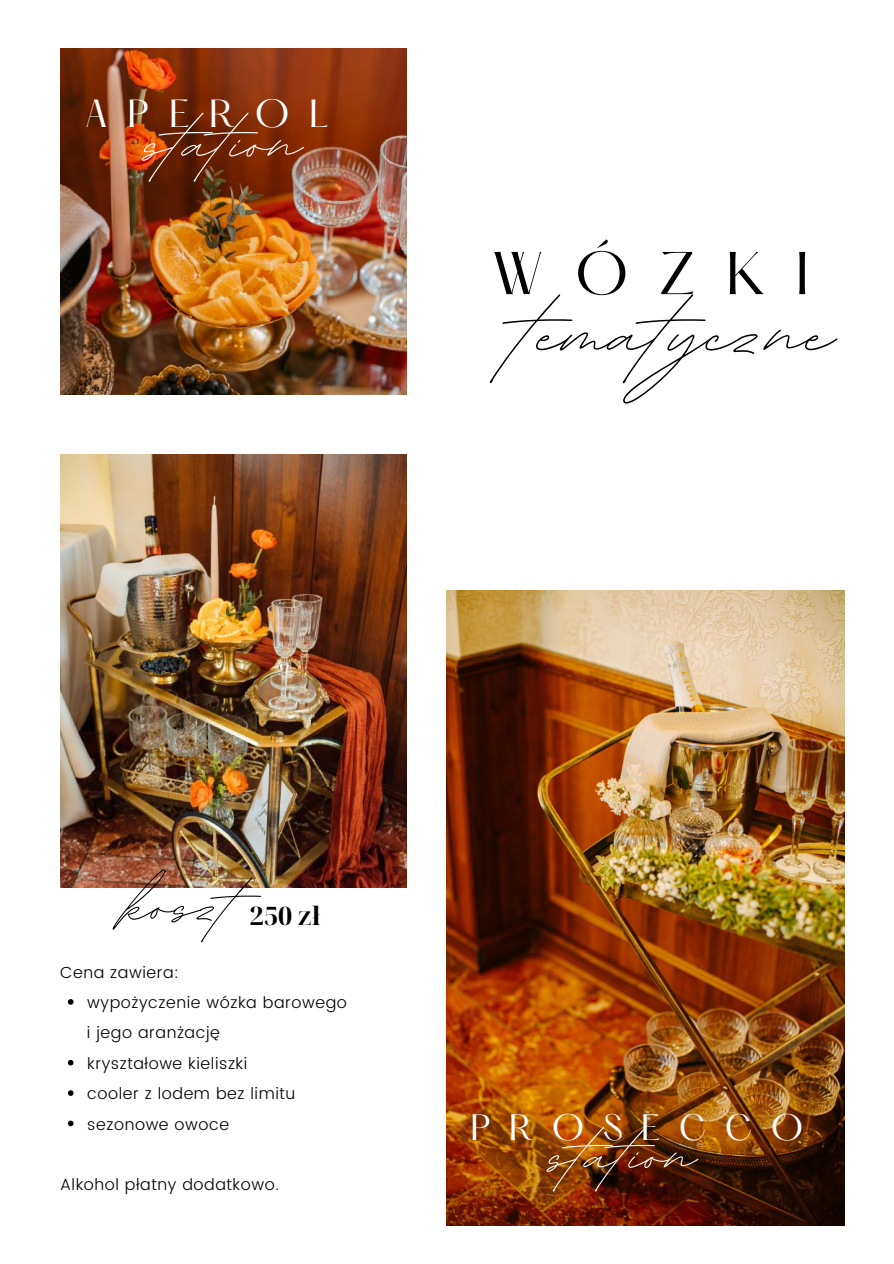
<style>
.page{position:relative;width:894px;height:1264px;background:#fff}
.page>*{position:absolute;margin:0;border:0;box-sizing:border-box;transform-origin:0 0}
.t1{font:131.25px "BD Script";color:#000}
.t2{font:102.15px "BD Script";color:#fff}
.t3{font:95.55px "BD Script";color:#fff}
.t4{font:95.55px "BD Script";color:#000}
.t5{font:52.65px "Hatton";letter-spacing:.57em;color:#000}
.t6{font:34.35px "Hatton";letter-spacing:.57em;color:#fff}
.t7{font:32.1px "Hatton";letter-spacing:.57em;color:#fff}
.t8{font:700 25.35px "Noto Serif Display";color:#000}
.t9{font:300 16.05px/30.3px "Poppins";letter-spacing:.035em;color:#000}
</style>
<div class="page">
<img style="left:60px;top:48px;width:346px;height:346px">
<img style="left:446px;top:590px;width:398px;height:635px">
<img style="left:60px;top:454px;width:346px;height:433px">
<svg style="left:68px;top:999px;width:5px;height:5px"></svg>
<svg style="left:68px;top:1059px;width:5px;height:6px"></svg>
<svg style="left:68px;top:1090px;width:5px;height:5px"></svg>
<svg style="left:68px;top:1120px;width:5px;height:6px"></svg>
<h3 class="t6" style="left:85px;top:97px;width:245px">APEROL</h3>
<h2 class="t2" style="left:144px;top:75px;width:159px">station</h2>
<h3 class="t5" style="left:491px;top:249px;width:319px">WÓZKI</h3>
<h1 class="t1" style="left:518px;top:246px;width:317px">tematyczne</h1>
<h3 class="t4" style="left:124px;top:842px;width:114px">koszt</h3>
<h3 class="t8" style="left:250px;top:898px;width:72px">250 zł</h3>
<p class="t9" style="left:87px;top:957px;width:261px;text-indent:-27px">Cena zawiera:<br>wypożyczenie wózka barowego i jego aranżację<br>kryształowe kieliszki<br>cooler z lodem bez limitu sezonowe owoce</p>
<p class="t9" style="left:60px;top:1169px;width:220px">Alkohol płatny dodatkowo.</p>
<h3 class="t7" style="left:470px;top:1112px;width:334px">PROSECCO</h3>
<h3 class="t3" style="left:548px;top:1091px;width:148px">station</h3>
</div>
